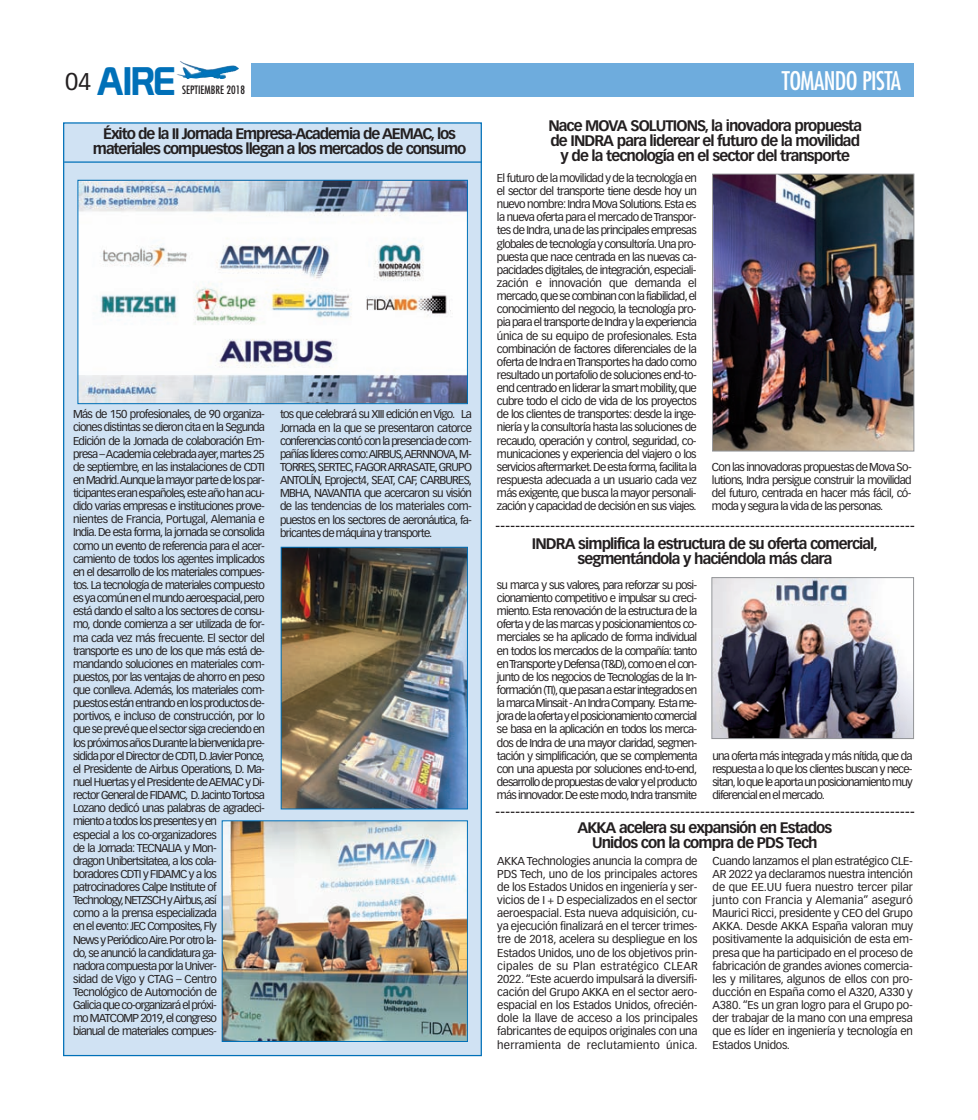
<style>
.page{position:relative;width:978px;height:1120px;background:#fff}
.page>*{position:absolute;margin:0;border:0;box-sizing:border-box;transform-origin:0 0}
.t1{font:38.88px "Prototype";color:#0070b8}
.t2{font:condensed 25px "Futura";letter-spacing:-.025em;color:#fff}
.t3{font:700 15px/15px "Vectora LH";letter-spacing:-.06em;color:#231f20;text-align:center}
.t4{font:11.25px/13.1px "Vectora LH";letter-spacing:-.065em;color:#231f20;text-align:justify}
.t5{font:condensed 11.25px "Futura";color:#231f20}
.s1{font-family:"Vectora LH";font-size:23.75px;color:#231f20}
</style>
<div class="page">
<div style="left:251px;top:64px;width:663px;height:33px;background:#6eacdd"></div>
<img style="left:177px;top:61px;width:62px;height:18px">
<svg style="left:496px;top:526px;width:418px;height:1px"></svg>
<img style="left:714px;top:176px;width:198px;height:273px">
<div style="left:712px;top:174px;width:202px;height:277px;border:1px solid #939598"></div>
<img style="left:714px;top:579px;width:198px;height:158px">
<div style="left:712px;top:577px;width:202px;height:162px;border:1px solid #939598"></div>
<svg style="left:496px;top:811px;width:418px;height:2px"></svg>
<div style="left:64px;top:124px;width:417px;height:931px;background:#d0e2f3"></div>
<hr style="left:64px;top:161px;width:418px;height:2px;background:#0070b8">
<img style="left:224px;top:822px;width:242px;height:218px">
<div style="left:222px;top:820px;width:246px;height:222px;border:1px solid #0070b8"></div>
<img style="left:80px;top:182px;width:386px;height:220px">
<div style="left:78px;top:180px;width:390px;height:224px;border:1px solid #0070b8"></div>
<img style="left:283px;top:549px;width:183px;height:258px">
<div style="left:281px;top:547px;width:187px;height:262px;border:1px solid #0070b8"></div>
<p class="t1" style="left:65px;top:58px;width:112px"><span class="s1">04</span> AIRE</p>
<p class="t5" style="left:182px;top:85px;width:64px">SEPTIEMBRE 2018</p>
<p class="t3" style="left:93px;top:127px;width:375px">Éxito de la II Jornada Empresa-Academia de AEMAC, los materiales compuestos llegan a los mercados de consumo</p>
<p class="t4" style="left:73px;top:408px;width:194px;text-align:left">Más de 150 profesionales, de 90 organiza&shy;ciones distintas se dieron cita en la Segunda Edición de la Jornada de colaboración Em&shy;presa – Academia celebrada ayer, martes 25 de septiembre, en las instalaciones de CDTI en Madrid.Aunque la mayor parte de los par&shy;ticipantes eran españoles, este año han acu&shy;dido varias empresas e instituciones prove&shy;nientes de Francia, Portugal, Alemania e India. De esta forma, la jornada se consolida como un evento de referencia para el acer&shy;camiento de todos los agentes implicados en el desarrollo de los materiales compues&shy;tos. La tecnología de materiales compuesto es ya común en el mundo aeroespacial, pero está dando el salto a los sectores de consu&shy;mo, donde comienza a ser utilizada de for&shy;ma cada vez más frecuente. El sector del transporte es uno de los que más está de&shy;mandando soluciones en materiales com&shy;puestos, por las ventajas de ahorro en peso que conlleva. Además, los materiales com&shy;puestos están entrando en los productos de&shy;portivos, e incluso de construcción, por lo que se prevé que el sector siga creciendo en los próximos años Durante la bienvenida pre&shy;sidida por el Director de CDTI, D. Javier Ponce, el Presidente de Airbus Operations, D. Ma&shy;nuel Huertas y el Presidente de AEMAC y Di&shy;rector General de FIDAMC, D. Jacinto Tortosa Lozano dedicó unas palabras de agradeci&shy;miento a todos los presentes y en<br>especial a los co-organizadores<br>de la Jornada: TECNALIA y Mon-<br>dragon Unibertsitatea, a los cola&shy;boradores CDTI y FIDAMC y a los patrocinadores Calpe Institute of Technology,NETZSCH y Airbus,así<br>como a la prensa especializada<br>en el evento: JEC Composites, Fly<br>News y Periódico Aire. Por otro la-<br>do, se anunció la candidatura ga-<br>nadora compuesta por la Univer-<br>sidad de Vigo y CTAG – Centro Tecnológico de Automoción de<br>Galicia que co-organizará el próxi-<br>mo MATCOMP 2019, el congreso<br>bianual de materiales compues-</p>
<p class="t4" style="left:280px;top:408px;width:193px">tos que celebrará su XIII edición en Vigo. La Jornada en la que se presentaron catorce conferencias contó con la presencia de com&shy;pañías líderes como:AIRBUS,AERNNOVA,M-TORRES, SERTEC, FAGOR ARRASATE, GRUPO ANTOLÍN, Eproject4, SEAT, CAF, CARBURES, MBHA, NAVANTIA que acercaron su visión de las tendencias de los materiales com&shy;puestos en los sectores de aeronáutica, fa&shy;bricantes de máquina y transporte.</p>
<p class="t2" style="left:782px;top:69px;width:121px">TOMANDO PISTA</p>
<p class="t3" style="left:548px;top:119px;width:315px">Nace MOVA SOLUTIONS, la inovadora propuesta de INDRA para liderear el futuro de la movilidad y de la tecnología en el sector del transporte</p>
<p class="t4" style="left:497px;top:172px;width:202px">El futuro de la movilidad y de la tecnología en el sector del transporte tiene desde hoy un nuevo nombre: Indra Mova Solutions. Esta es la nueva oferta para el mercado de Transpor&shy;tes de Indra, una de las principales empresas globales de tecnología y consultoría. Una pro&shy;puesta que nace centrada en las nuevas ca&shy;pacidades digitales, de integración, especiali&shy;zación e innovación que demanda el mercado, que se combinan con la fiabilidad, el conocimiento del negocio, la tecnología pro&shy;pia para el transporte de Indra y la experiencia única de su equipo de profesionales. Esta combinación de factores diferenciales de la oferta de Indra en Transportes ha dado como resultado un portafolio de soluciones end-to&shy;end centrado en liderar la smart mobility, que cubre todo el ciclo de vida de los proyectos de los clientes de transportes: desde la inge&shy;niería y la consultoría hasta las soluciones de recaudo, operación y control, seguridad, co&shy;municaciones y experiencia del viajero o los servicios aftermarket. De esta forma, facilita la respuesta adecuada a un usuario cada vez más exigente, que busca la mayor personali&shy;zación y capacidad de decisión en sus viajes.</p>
<p class="t4" style="left:712px;top:461px;width:201px">Con las innovadoras propuestas de Mova So&shy;lutions, Indra persigue construir la movilidad del futuro, centrada en hacer más fácil, có&shy;moda y segura la vida de las personas.</p>
<p class="t3" style="left:532px;top:537px;width:348px">INDRA simplifica la estructura de su oferta comercial, segmentándola y haciéndola más clara</p>
<p class="t4" style="left:497px;top:579px;width:202px">su marca y sus valores, para reforzar su posi&shy;cionamiento competitivo e impulsar su creci&shy;miento. Esta renovación de la estructura de la oferta y de las marcas y posicionamientos co&shy;merciales se ha aplicado de forma individual en todos los mercados de la compañía: tanto en Transporte y Defensa (T&amp;D),como en el con&shy;junto de los negocios de Tecnologías de la In&shy;formación (TI), que pasan a estar integrados en la marca Minsait - An Indra Company. Esta me&shy;jora de la oferta y el posicionamiento comercial se basa en la aplicación en todos los merca&shy;dos de Indra de una mayor claridad, segmen&shy;tación y simplificación, que se complementa con una apuesta por soluciones end-to-end, desarrollo de propuestas de valor y el producto más innovador. De este modo, Indra transmite</p>
<p class="t4" style="left:712px;top:750px;width:202px">una oferta más integrada y más nítida, que da respuesta a lo que los clientes buscan y nece&shy;sitan, lo que le aporta un posicionamiento muy diferencial en el mercado.</p>
<p class="t3" style="left:577px;top:821px;width:256px">AKKA acelera su expansión en Estados<br>Unidos con la compra de PDS Tech</p>
<p class="t4" style="left:497px;top:855px;width:202px">AKKA Technologies anuncia la compra de PDS Tech, uno de los principales actores de los Estados Unidos en ingeniería y ser&shy;vicios de I + D especializados en el sector aeroespacial. Esta nueva adquisición, cu&shy;ya ejecución finalizará en el tercer trimes&shy;tre de 2018, acelera su despliegue en los Estados Unidos, uno de los objetivos prin&shy;cipales de su Plan estratégico CLEAR 2022. “Este acuerdo impulsará la diversifi&shy;cación del Grupo AKKA en el sector aero&shy;espacial en los Estados Unidos, ofrecién&shy;dole la llave de acceso a los principales fabricantes de equipos originales con una herramienta de reclutamiento única.</p>
<p class="t4" style="left:713px;top:855px;width:202px">Cuando lanzamos el plan estratégico CLE-AR 2022 ya declaramos nuestra intención de que EE.UU fuera nuestro tercer pilar junto con Francia y Alemania” aseguró Maurici Ricci, presidente y CEO del Grupo AKKA. Desde AKKA España valoran muy positivamente la adquisición de esta em&shy;presa que ha participado en el proceso de fabricación de grandes aviones comercia&shy;les y militares, algunos de ellos con pro&shy;ducción en España como el A320, A330 y A380. “Es un gran logro para el Grupo po&shy;der trabajar de la mano con una empresa que es líder en ingeniería y tecnología en Estados Unidos.</p>
</div>
